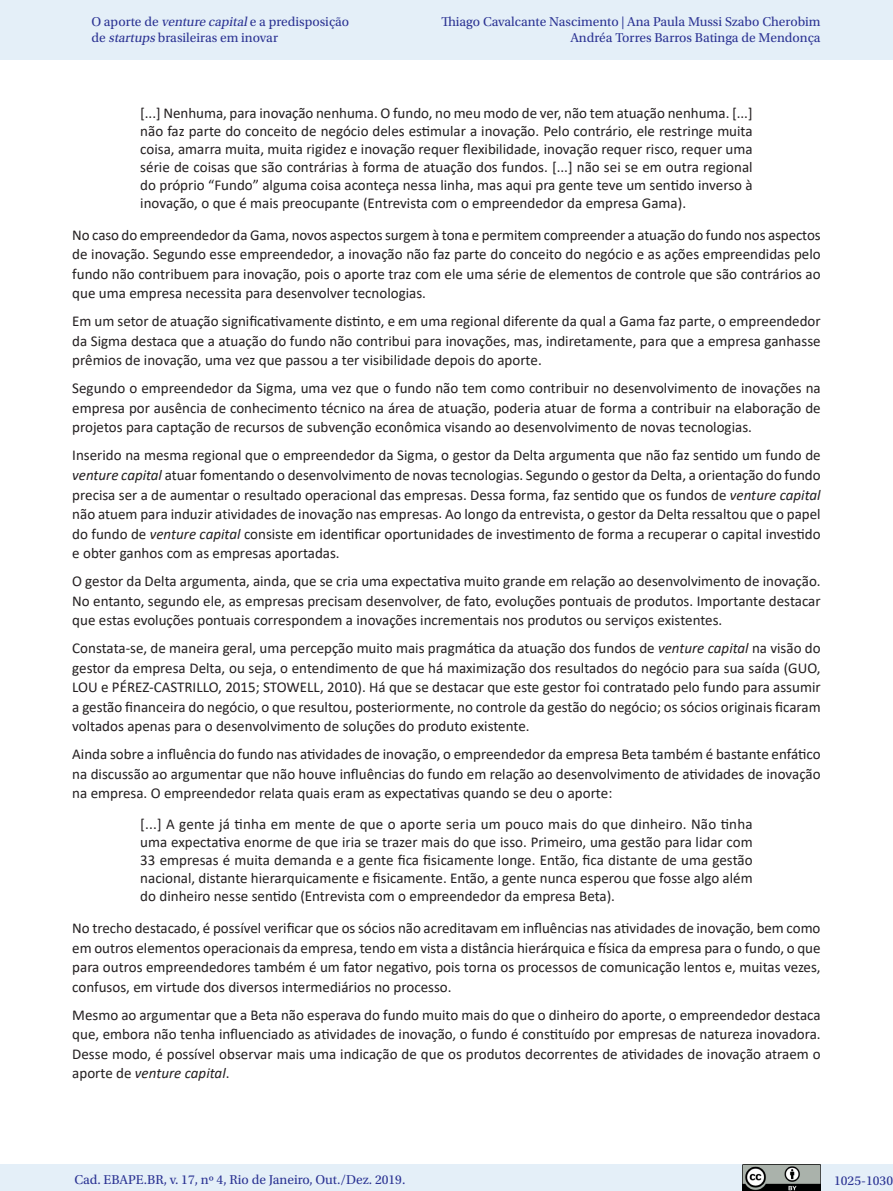
<style>
.page{position:relative;width:893px;height:1191px;background:#fff}
.page>*{position:absolute;margin:0;border:0;box-sizing:border-box;transform-origin:0 0}
._06_0_texto{font:15px/19.5px "Calibri";color:#231f20;text-align:justify}
._06_2_citação{font:15px/18px "Calibri";color:#231f20;text-align:justify}
.t1{font:13.5px/16.5px "Utopia Std";color:#2b3393}
.s1{font-style:italic}
</style>
<div class="page">
<div style="left:0;top:0;width:893px;height:60px;background:#e4eff8"></div>
<div style="left:0;top:1164px;width:893px;height:27px;background:#e4eff8"></div>
<img style="left:743px;top:1164px;width:78px;height:27px">
<p class="t1" style="left:91px;top:13px;width:259px">O aporte de <span class="s1">venture capital</span>e a predisposição de <span class="s1">startups</span> brasileiras em inovar</p>
<p class="t1" style="left:441px;top:13px;width:381px;text-align:right">Thiago Cavalcante Nascimento | Ana Paula Mussi Szabo Cherobim<br>Andréa Torres Barros Batinga de Mendonça</p>
<p class="_06_2_citação" style="left:140px;top:103px;width:614px">[...] Nenhuma, para inovação nenhuma. O fundo, no meu modo de ver, não tem atuação nenhuma. [...] não faz parte do conceito de negócio deles estimular a inovação. Pelo contrário, ele restringe muita coisa, amarra muita, muita rigidez e inovação requer flexibilidade, inovação requer risco, requer uma série de coisas que são contrárias à forma de atuação dos fundos. [...] não sei se em outra regional do próprio “Fundo” alguma coisa aconteça nessa linha, mas aqui pra gente teve um sentido inverso à inovação, o que é mais preocupante (Entrevista com o empreendedor da empresa Gama).</p>
<p class="_06_0_texto" style="left:72px;top:225px;width:750px">No caso do empreendedor da Gama, novos aspectos surgem à tona e permitem compreender a atuação do fundo nos aspectos de inovação. Segundo esse empreendedor, a inovação não faz parte do conceito do negócio e as ações empreendidas pelo fundo não contribuem para inovação, pois o aporte traz com ele uma série de elementos de controle que são contrários ao que uma empresa necessita para desenvolver tecnologias.</p>
<p class="_06_0_texto" style="left:72px;top:311px;width:750px">Em um setor de atuação significativamente distinto, e em uma regional diferente da qual a Gama faz parte, o empreendedor da Sigma destaca que a atuação do fundo não contribui para inovações, mas, indiretamente, para que a empresa ganhasse prêmios de inovação, uma vez que passou a ter visibilidade depois do aporte.</p>
<p class="_06_0_texto" style="left:72px;top:378px;width:750px">Segundo o empreendedor da Sigma, uma vez que o fundo não tem como contribuir no desenvolvimento de inovações na empresa por ausência de conhecimento técnico na área de atuação, poderia atuar de forma a contribuir na elaboração de projetos para captação de recursos de subvenção econômica visando ao desenvolvimento de novas tecnologias.</p>
<p class="_06_0_texto" style="left:72px;top:445px;width:750px">Inserido na mesma regional que o empreendedor da Sigma, o gestor da Delta argumenta que não faz sentido um fundo de <span class="s1">venture capital</span> atuar fomentando o desenvolvimento de novas tecnologias. Segundo o gestor da Delta, a orientação do fundo precisa ser a de aumentar o resultado operacional das empresas. Dessa forma, faz sentido que os fundos de <span class="s1">venture capital </span>não atuem para induzir atividades de inovação nas empresas. Ao longo da entrevista, o gestor da Delta ressaltou que o papel do fundo de <span class="s1">venture capital</span> consiste em identificar oportunidades de investimento de forma a recuperar o capital investido e obter ganhos com as empresas aportadas.</p>
<p class="_06_0_texto" style="left:72px;top:571px;width:750px">O gestor da Delta argumenta, ainda, que se cria uma expectativa muito grande em relação ao desenvolvimento de inovação.<br>No entanto, segundo ele, as empresas precisam desenvolver, de fato, evoluções pontuais de produtos. Importante destacar que estas evoluções pontuais correspondem a inovações incrementais nos produtos ou serviços existentes.</p>
<p class="_06_0_texto" style="left:72px;top:638px;width:750px">Constata-se, de maneira geral, uma percepção muito mais pragmática da atuação dos fundos de <span class="s1">venture capital</span> na visão do gestor da empresa Delta, ou seja, o entendimento de que há maximização dos resultados do negócio para sua saída (GUO, LOU e PÉREZ-CASTRILLO, 2015; STOWELL, 2010). Há que se destacar que este gestor foi contratado pelo fundo para assumir a gestão financeira do negócio, o que resultou, posteriormente, no controle da gestão do negócio; os sócios originais ficaram voltados apenas para o desenvolvimento de soluções do produto existente.</p>
<p class="_06_0_texto" style="left:72px;top:744px;width:750px">Ainda sobre a influência do fundo nas atividades de inovação, o empreendedor da empresa Beta também é bastante enfático na discussão ao argumentar que não houve influências do fundo em relação ao desenvolvimento de atividades de inovação na empresa. O empreendedor relata quais eram as expectativas quando se deu o aporte:</p>
<p class="_06_2_citação" style="left:140px;top:814px;width:614px">[...] A gente já tinha em mente de que o aporte seria um pouco mais do que dinheiro. Não tinha uma expectativa enorme de que iria se trazer mais do que isso. Primeiro, uma gestão para lidar com 33 empresas é muita demanda e a gente fica fisicamente longe. Então, fica distante de uma gestão nacional, distante hierarquicamente e fisicamente. Então, a gente nunca esperou que fosse algo além do dinheiro nesse sentido (Entrevista com o empreendedor da empresa Beta).</p>
<p class="_06_0_texto" style="left:72px;top:918px;width:750px">No trecho destacado, é possível verificar que os sócios não acreditavam em influências nas atividades de inovação, bem como em outros elementos operacionais da empresa, tendo em vista a distância hierárquica e física da empresa para o fundo, o que para outros empreendedores também é um fator negativo, pois torna os processos de comunicação lentos e, muitas vezes, confusos, em virtude dos diversos intermediários no processo.</p>
<p class="_06_0_texto" style="left:72px;top:1004px;width:750px">Mesmo ao argumentar que a Beta não esperava do fundo muito mais do que o dinheiro do aporte, o empreendedor destaca que, embora não tenha influenciado as atividades de inovação, o fundo é constituído por empresas de natureza inovadora.<br>Desse modo, é possível observar mais uma indicação de que os produtos decorrentes de atividades de inovação atraem o aporte de <span class="s1">venture capital</span>.</p>
<p class="t1" style="left:74px;top:1171px;width:333px">Cad. EBAPE.BR, v. 17, nº 4, Rio de Janeiro, Out./Dez. 2019.</p>
<p class="t1" style="left:834px;top:1172px;width:60px">1025-1030</p>
</div>
